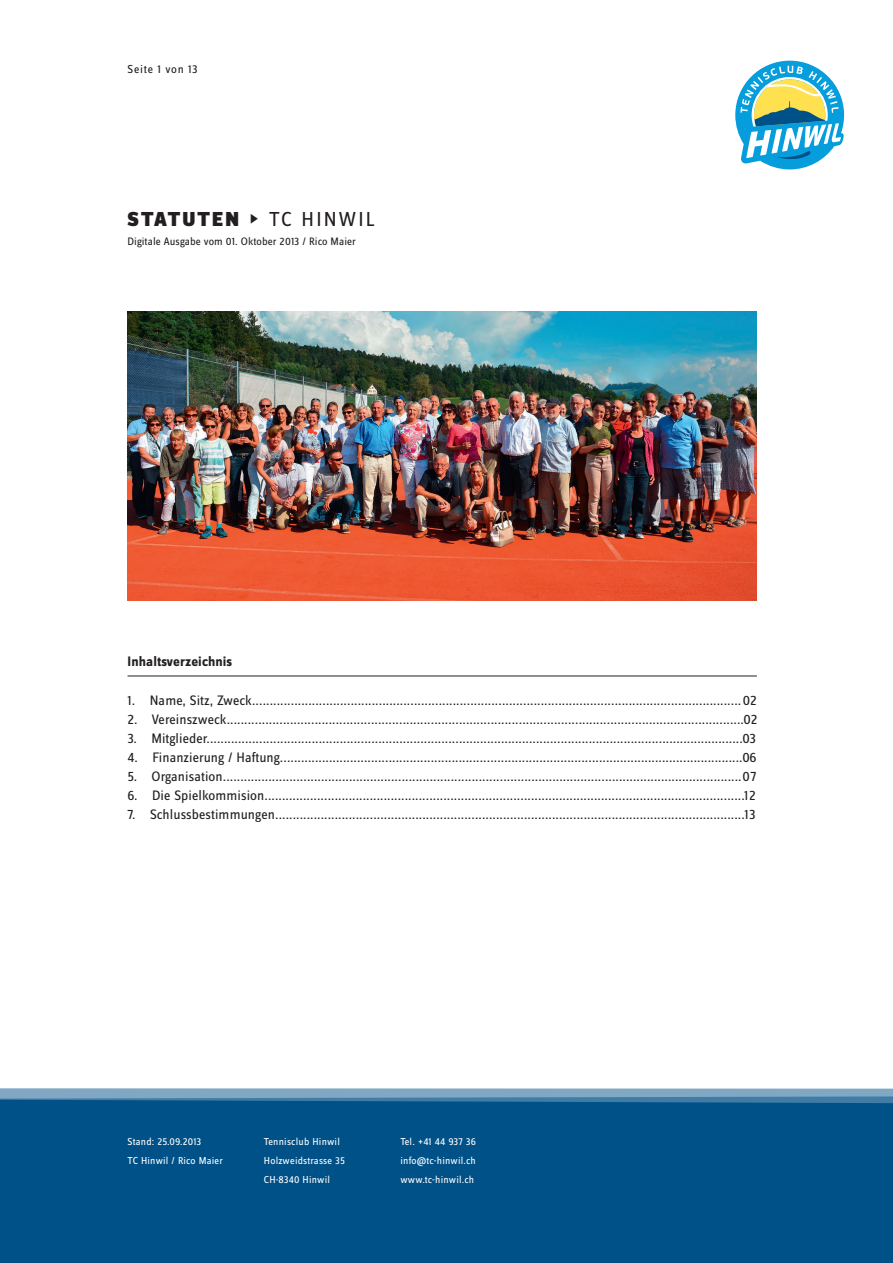
<style>
.page{position:relative;width:893px;height:1263px;background:#fff}
.page>*{position:absolute;margin:0;border:0;box-sizing:border-box;transform-origin:0 0}
.t1{font:900 21px "Zine Sans Dis";letter-spacing:.1em;color:#231f20}
.t2{font:14.25px "Zine Sans Dis";letter-spacing:.005em;color:#231f20}
.t3{font:700 14.25px "Zine Sans Dis";letter-spacing:.005em;color:#231f20}
.t4{font:12px "Zine Sans Dis";letter-spacing:.06em;color:#231f20}
.t5{font:11.25px "Zine Sans Dis";letter-spacing:.005em;color:#231f20}
.t6{font:10.5px/19.2px "Zine Sans Dis";letter-spacing:.02em;color:#fff}
.s1{font-family:"Zine Slab Dis Black Roman Exp";font-weight:400}
.s2{font-weight:400}
</style>
<div class="page">
<img style="left:128px;top:311px;width:629px;height:289px">
<svg style="left:0;top:1088px;width:893px;height:12px;fill:#80a8c3"></svg>
<div style="left:0;top:1100px;width:893px;height:163px;background:#005187"></div>
<hr style="left:128px;top:676px;width:629px;height:1px;background:#231f20">
<svg style="left:735px;top:61px;width:109px;height:108px"></svg>
<p class="t4" style="left:128px;top:64px;width:71px">Seite 1 von 13</p>
<h1 class="t1" style="left:128px;top:208px;width:249px">STATUTEN <span class="s1">n</span> <span class="s2">TC HINWIL</span></h1>
<p class="t5" style="left:128px;top:236px;width:230px">Digitale Ausgabe vom 01. Oktober 2013 / Rico Maier</p>
<p class="t3" style="left:128px;top:654px;width:106px">Inhaltsverzeichnis</p>
<p class="t2" style="left:128px;top:693px;width:631px">1. Name, Sitz, Zweck...........................................................................................................................................02</p>
<p class="t2" style="left:128px;top:712px;width:631px">2. Vereinszweck...................................................................................................................................................02</p>
<p class="t2" style="left:128px;top:731px;width:630px">3. Mitglieder.........................................................................................................................................................03</p>
<p class="t2" style="left:128px;top:751px;width:631px">4. Finanzierung / Haftung....................................................................................................................................06</p>
<p class="t2" style="left:128px;top:770px;width:630px">5. Organisation....................................................................................................................................................07</p>
<p class="t2" style="left:128px;top:789px;width:630px">6. Die Spielkommision.........................................................................................................................................12</p>
<p class="t2" style="left:128px;top:808px;width:629px">7. Schlussbestimmungen......................................................................................................................................13</p>
<p class="t6" style="left:128px;top:1132px;width:97px">Stand: 25.09.2013<br>TC Hinwil / Rico Maier</p>
<p class="t6" style="left:264px;top:1132px;width:82px">Tennisclub Hinwil<br>Holzweidstrasse 35<br>CH-8340 Hinwil</p>
<p class="t6" style="left:400px;top:1132px;width:77px;text-align:justify">Tel. +41 44 937 36 info@tc-hinwil.ch www.tc-hinwil.ch</p>
</div>
